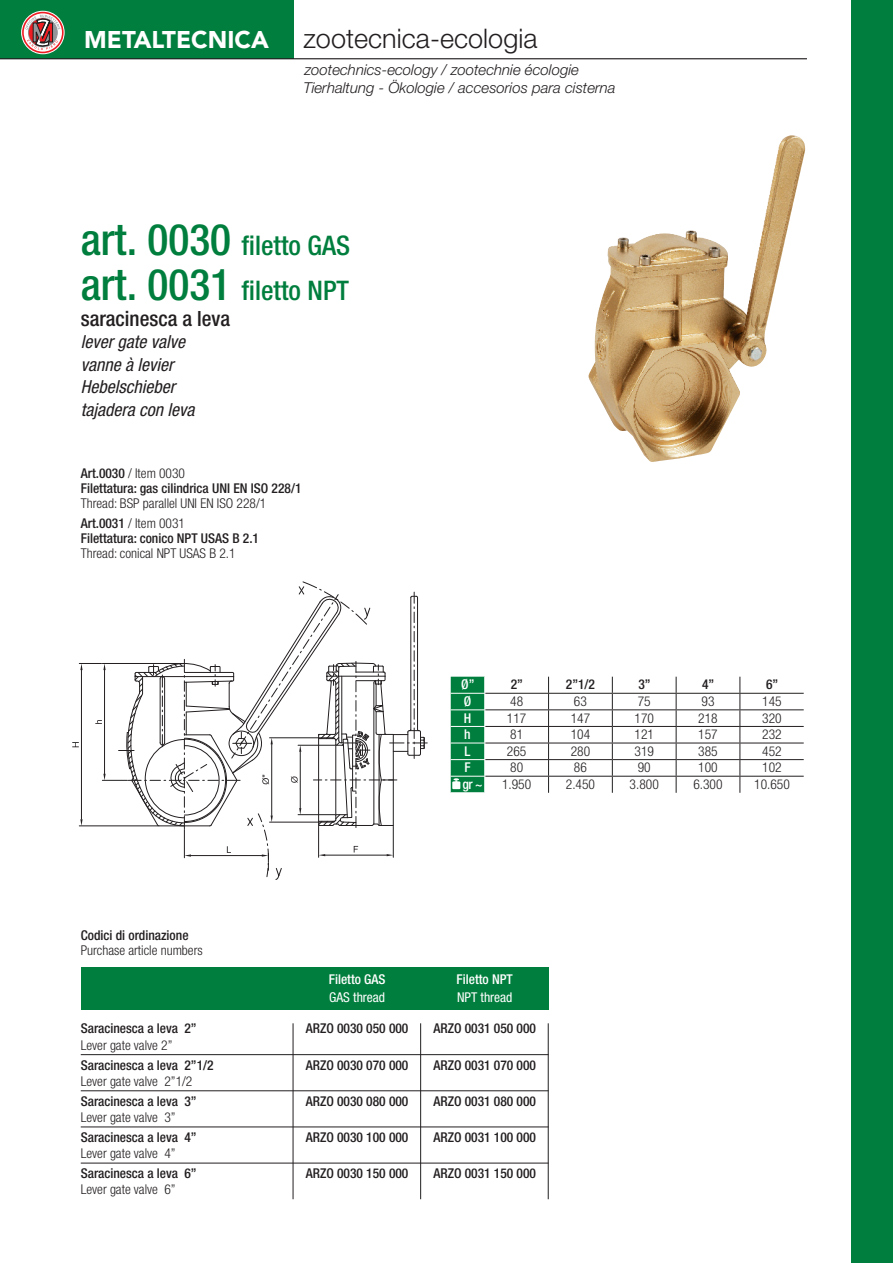
<style>
.page{position:relative;width:893px;height:1263px;background:#fff}
.page>*{position:absolute;margin:0;border:0;box-sizing:border-box;transform-origin:0 0}
.t1{font:500 condensed 27px/45px "Helvetica Neue LT";color:#007e3d}
.t2{font:300 27px "Helvetica Neue LT";color:#231f20}
.t3{font:900 24px "Avenir LT";color:#fff}
.t4{font:500 condensed 21px "Helvetica Neue LT";color:#231f20}
.t5{font:italic condensed 18px/22.5px "Helvetica Neue";color:#231f20}
.t6{font:italic 300 15px/18px "Helvetica Neue LT";color:#231f20}
.t7{font:500 condensed 13.5px/15px "Helvetica Neue LT";color:#231f20}
.t8{font:300 condensed 13.5px/19.5px "Helvetica Neue LT";color:#231f20}
.t9{font:500 condensed 13.5px "Helvetica Neue";color:#231f20}
.t10{font:300 condensed 13.5px "Helvetica Neue";color:#231f20}
.t11{font:500 condensed 13.5px "Helvetica Neue";color:#fff}
.t12{font:condensed 13.5px "Helvetica Neue";color:#fff}
.s1{font-size:43.5px}
.s2{font-weight:300}
.s3{font-weight:500}
</style>
<div class="page">
<img style="left:588px;top:135px;width:217px;height:327px">
<div style="left:81px;top:967px;width:467px;height:43px;background:#007e3d"></div>
<hr style="left:81px;top:1054px;width:467px;height:1px;background:#231f20">
<hr style="left:81px;top:1090px;width:467px;height:1px;background:#231f20">
<hr style="left:81px;top:1126px;width:467px;height:1px;background:#231f20">
<hr style="left:81px;top:1162px;width:467px;height:1px;background:#231f20">
<hr style="left:420px;top:1023px;width:1px;height:176px;background:#231f20">
<hr style="left:548px;top:1023px;width:1px;height:176px;background:#231f20">
<hr style="left:293px;top:1023px;width:1px;height:176px;background:#231f20">
<svg style="left:72px;top:581px;width:355px;height:299px"></svg>
<hr style="left:485px;top:693px;width:127px;height:1px;background:#231f20">
<hr style="left:612px;top:693px;width:64px;height:1px;background:#231f20">
<hr style="left:676px;top:693px;width:64px;height:1px;background:#231f20">
<hr style="left:740px;top:693px;width:64px;height:1px;background:#231f20">
<hr style="left:485px;top:709px;width:127px;height:1px;background:#231f20">
<hr style="left:612px;top:709px;width:64px;height:1px;background:#231f20">
<hr style="left:676px;top:709px;width:64px;height:1px;background:#231f20">
<hr style="left:740px;top:709px;width:64px;height:1px;background:#231f20">
<hr style="left:485px;top:726px;width:127px;height:1px;background:#231f20">
<hr style="left:612px;top:726px;width:64px;height:1px;background:#231f20">
<hr style="left:676px;top:726px;width:64px;height:1px;background:#231f20">
<hr style="left:740px;top:726px;width:64px;height:1px;background:#231f20">
<hr style="left:485px;top:742px;width:127px;height:1px;background:#231f20">
<hr style="left:612px;top:742px;width:64px;height:1px;background:#231f20">
<hr style="left:676px;top:742px;width:64px;height:1px;background:#231f20">
<hr style="left:740px;top:742px;width:64px;height:1px;background:#231f20">
<hr style="left:485px;top:759px;width:127px;height:1px;background:#231f20">
<hr style="left:612px;top:759px;width:64px;height:1px;background:#231f20">
<hr style="left:676px;top:759px;width:64px;height:1px;background:#231f20">
<hr style="left:740px;top:759px;width:64px;height:1px;background:#231f20">
<hr style="left:485px;top:776px;width:127px;height:1px;background:#231f20">
<svg style="left:548px;top:677px;width:1px;height:116px"></svg>
<hr style="left:612px;top:776px;width:64px;height:1px;background:#231f20">
<svg style="left:612px;top:677px;width:1px;height:116px"></svg>
<hr style="left:676px;top:776px;width:64px;height:1px;background:#231f20">
<svg style="left:676px;top:677px;width:1px;height:116px"></svg>
<hr style="left:740px;top:776px;width:64px;height:1px;background:#231f20">
<svg style="left:739px;top:677px;width:1px;height:116px"></svg>
<svg style="left:451px;top:677px;width:34px;height:116px;background:#198a50"></svg>
<div style="left:0;top:0;width:294px;height:59px;background:#007e3d"></div>
<hr style="left:0;top:58px;width:807px;height:1px;background:#231f20">
<div style="left:851px;top:0;width:42px;height:1263px;background:#007e3d"></div>
<svg style="left:22px;top:11px;width:42px;height:43px"></svg>
<div style="left:21px;top:11px;width:43px;height:43px;border:1px solid #fff;border-radius:50%"></div>
<svg style="left:24px;top:13px;width:38px;height:39px"></svg>
<svg style="left:25px;top:15px;width:35px;height:35px"></svg>
<h2 class="t3" style="left:84px;top:30px;width:186px">METALTECNICA</h2>
<h1 class="t2" style="left:303px;top:29px;width:236px">zootecnica-ecologia</h1>
<p class="t6" style="left:303px;top:63px;width:314px">zootechnics-ecology / zootechnie écologie<br>Tierhaltung - Ökologie / accesorios para cisterna</p>
<h1 class="t1" style="left:81px;top:226px;width:271px"><span class="s1">art. 0030</span> filetto GAS <span class="s1">art. 0031</span> filetto NPT</h1>
<h3 class="t4" style="left:81px;top:311px;width:151px">saracinesca a leva</h3>
<h3 class="t5" style="left:81px;top:332px;width:115px">lever gate valve vanne à levier<br>Hebelschieber tajadera con leva</h3>
<p class="t7" style="left:81px;top:467px;width:222px">Art.0030 <span class="s2">/ Item 0030<br></span>Filettatura: gas cilindrica UNI EN ISO 228/1</p>
<p class="t8" style="left:81px;top:495px;width:187px">Thread: BSP parallel UNI EN ISO 228/1<br><span class="s3">Art.0031</span> / Item 0031</p>
<p class="t7" style="left:81px;top:532px;width:180px">Filettatura: conico NPT USAS B 2.1</p>
<p class="t8" style="left:81px;top:545px;width:156px">Thread: conical NPT USAS B 2.1</p>
<p class="t11" style="left:461px;top:680px;width:15px">Ø”</p>
<p class="t9" style="left:511px;top:680px;width:14px">2”</p>
<p class="t9" style="left:566px;top:680px;width:31px">2”1/2</p>
<p class="t9" style="left:638px;top:680px;width:14px">3”</p>
<p class="t9" style="left:702px;top:680px;width:14px">4”</p>
<p class="t9" style="left:766px;top:680px;width:14px">6”</p>
<p class="t11" style="left:464px;top:696px;width:9px">Ø</p>
<p class="t10" style="left:510px;top:696px;width:14px">48</p>
<p class="t10" style="left:574px;top:696px;width:14px">63</p>
<p class="t10" style="left:638px;top:696px;width:14px">75</p>
<p class="t10" style="left:701px;top:696px;width:14px">93</p>
<p class="t10" style="left:762px;top:696px;width:21px">145</p>
<p class="t11" style="left:464px;top:713px;width:9px">H</p>
<p class="t10" style="left:507px;top:713px;width:21px">117</p>
<p class="t10" style="left:571px;top:713px;width:21px">147</p>
<p class="t10" style="left:634px;top:713px;width:21px">170</p>
<p class="t10" style="left:698px;top:713px;width:21px">218</p>
<p class="t10" style="left:762px;top:713px;width:21px">320</p>
<p class="t11" style="left:464px;top:729px;width:8px">h</p>
<p class="t10" style="left:510px;top:730px;width:14px">81</p>
<p class="t10" style="left:571px;top:730px;width:21px">104</p>
<p class="t10" style="left:634px;top:730px;width:21px">121</p>
<p class="t10" style="left:698px;top:730px;width:21px">157</p>
<p class="t10" style="left:762px;top:730px;width:21px">232</p>
<p class="t11" style="left:464px;top:746px;width:7px">L</p>
<p class="t10" style="left:507px;top:746px;width:21px">265</p>
<p class="t10" style="left:571px;top:746px;width:21px">280</p>
<p class="t10" style="left:634px;top:746px;width:21px">319</p>
<p class="t10" style="left:698px;top:746px;width:21px">385</p>
<p class="t10" style="left:762px;top:746px;width:21px">452</p>
<p class="t11" style="left:464px;top:763px;width:8px">F</p>
<p class="t10" style="left:510px;top:763px;width:14px">80</p>
<p class="t10" style="left:574px;top:763px;width:14px">86</p>
<p class="t10" style="left:638px;top:763px;width:14px">90</p>
<p class="t10" style="left:698px;top:763px;width:21px">100</p>
<p class="t10" style="left:762px;top:763px;width:21px">102</p>
<p class="t11" style="left:462px;top:779px;width:22px">gr ~</p>
<p class="t10" style="left:502px;top:779px;width:31px">1.950</p>
<p class="t10" style="left:566px;top:779px;width:31px">2.450</p>
<p class="t10" style="left:630px;top:779px;width:31px">3.800</p>
<p class="t10" style="left:693px;top:779px;width:31px">6.300</p>
<p class="t10" style="left:754px;top:779px;width:37px">10.650</p>
<p class="t7" style="left:81px;top:929px;width:109px">Codici di ordinazione</p>
<p class="t8" style="left:81px;top:941px;width:123px">Purchase article numbers</p>
<p class="t11" style="left:329px;top:975px;width:58px">Filetto GAS</p>
<p class="t11" style="left:457px;top:975px;width:58px">Filetto NPT</p>
<p class="t12" style="left:329px;top:992px;width:57px">GAS thread</p>
<p class="t12" style="left:457px;top:992px;width:57px">NPT thread</p>
<p class="t7" style="left:81px;top:1022px;width:117px">Saracinesca a leva 2”</p>
<p class="t8" style="left:81px;top:1036px;width:93px">Lever gate valve 2”</p>
<p class="t9" style="left:306px;top:1024px;width:104px">ARZO 0030 050 000</p>
<p class="t9" style="left:433px;top:1024px;width:104px">ARZO 0031 050 000</p>
<p class="t7" style="left:81px;top:1058px;width:134px">Saracinesca a leva 2”1/2</p>
<p class="t8" style="left:81px;top:1072px;width:113px">Lever gate valve 2”1/2</p>
<p class="t9" style="left:306px;top:1060px;width:104px">ARZO 0030 070 000</p>
<p class="t9" style="left:433px;top:1060px;width:104px">ARZO 0031 070 000</p>
<p class="t7" style="left:81px;top:1095px;width:117px">Saracinesca a leva 3”</p>
<p class="t8" style="left:81px;top:1108px;width:96px">Lever gate valve 3”</p>
<p class="t9" style="left:306px;top:1096px;width:104px">ARZO 0030 080 000</p>
<p class="t9" style="left:433px;top:1096px;width:104px">ARZO 0031 080 000</p>
<p class="t7" style="left:81px;top:1131px;width:117px">Saracinesca a leva 4”</p>
<p class="t8" style="left:81px;top:1145px;width:96px">Lever gate valve 4”</p>
<p class="t9" style="left:306px;top:1132px;width:104px">ARZO 0030 100 000</p>
<p class="t9" style="left:433px;top:1132px;width:104px">ARZO 0031 100 000</p>
<p class="t7" style="left:81px;top:1167px;width:117px">Saracinesca a leva 6”</p>
<p class="t8" style="left:81px;top:1181px;width:96px">Lever gate valve 6”</p>
<p class="t9" style="left:306px;top:1168px;width:104px">ARZO 0030 150 000</p>
<p class="t9" style="left:433px;top:1168px;width:104px">ARZO 0031 150 000</p>
</div>
